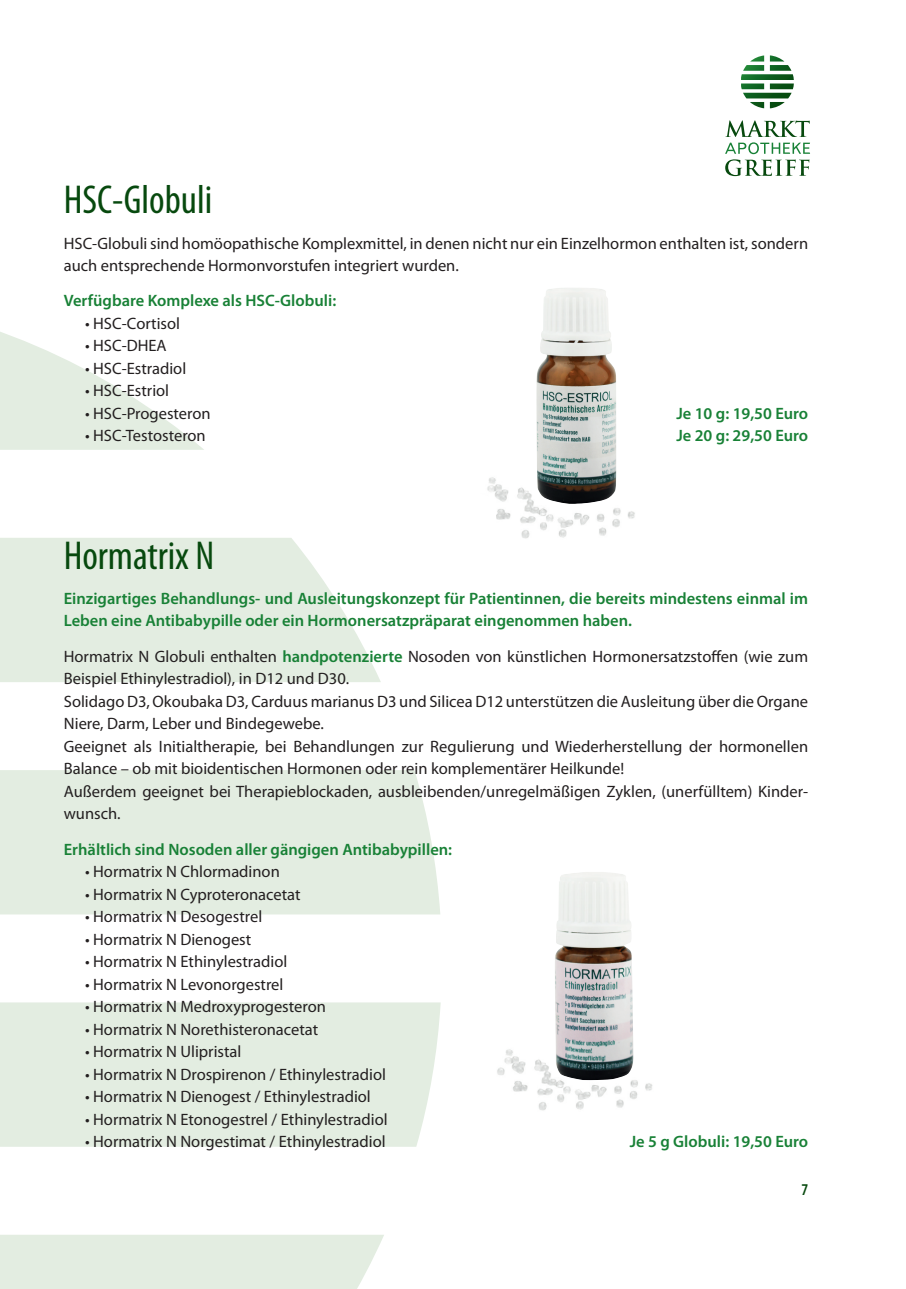
<style>
.page{position:relative;width:906px;height:1289px;background:#fff}
.page>*{position:absolute;margin:0;border:0;box-sizing:border-box;transform-origin:0 0}
.t1{font:condensed 40.5px "Myriad Pro";color:#07490e}
.t2{font:16.5px/22.5px "Myriad Pro";color:#231f20}
.t3{font:600 16.5px/22.5px "Myriad Pro";color:#188136}
.t4{font:600 condensed 16.5px "Myriad Pro";color:#07490e}
.s1{font-weight:600;color:#188136}
</style>
<div class="page">
<svg style="left:0;top:332px;width:441px;height:956px;fill:#e4eee2"></svg>
<svg style="left:725px;top:120px;width:85px;height:56px"></svg>
<img style="left:741px;top:55px;width:53px;height:53px">
<img style="left:487px;top:474px;width:148px;height:65px">
<img style="left:536px;top:288px;width:80px;height:216px">
<img style="left:497px;top:1048px;width:156px;height:63px">
<img style="left:554px;top:872px;width:79px;height:208px">
<h1 class="t1" style="left:64px;top:178px;width:150px">HSC-Globuli</h1>
<p class="t2" style="left:64px;top:232px;width:746px">HSC-Globuli sind homöopathische Komplexmittel, in denen nicht nur ein Einzelhormon enthalten ist, sondern auch entsprechende Hormonvorstufen integriert wurden.</p>
<p class="t3" style="left:64px;top:290px;width:274px">Verfügbare Komplexe als HSC-Globuli:</p>
<p class="t2" style="left:85px;top:312px;width:96px">• HSC-Cortisol</p>
<p class="t2" style="left:85px;top:335px;width:83px">• HSC-DHEA</p>
<p class="t2" style="left:85px;top:357px;width:103px">• HSC-Estradiol</p>
<p class="t2" style="left:85px;top:380px;width:86px">• HSC-Estriol</p>
<p class="t2" style="left:85px;top:402px;width:127px">• HSC-Progesteron</p>
<p class="t3" style="left:676px;top:402px;width:133px">Je 10 g: 19,50 Euro</p>
<p class="t2" style="left:85px;top:425px;width:122px">• HSC-Testosteron</p>
<p class="t3" style="left:676px;top:425px;width:133px">Je 20 g: 29,50 Euro</p>
<h1 class="t1" style="left:64px;top:533px;width:152px">Hormatrix N</h1>
<p class="t3" style="left:64px;top:587px;width:746px">Einzigartiges Behandlungs- und Ausleitungskonzept für Patientinnen, die bereits mindestens einmal im<br>Leben eine Antibabypille oder ein Hormonersatzpräparat eingenommen haben.</p>
<p class="t2" style="left:64px;top:645px;width:746px">Hormatrix N Globuli enthalten <span class="s1">handpotenzierte</span> Nosoden von künstlichen Hormonersatzstoffen (wie zum Beispiel Ethinylestradiol), in D12 und D30.<br>Solidago D3, Okoubaka D3, Carduus marianus D3 und Silicea D12 unterstützen die Ausleitung über die Organe Niere, Darm, Leber und Bindegewebe.<br>Geeignet als Initialtherapie, bei Behandlungen zur Regulierung und Wiederherstellung der hormonellen Balance – ob mit bioidentischen Hormonen oder rein komplementärer Heilkunde!<br>Außerdem geeignet bei Therapieblockaden, ausbleibenden/unregelmäßigen Zyklen, (unerfülltem) Kinder&shy;wunsch.</p>
<p class="t3" style="left:64px;top:838px;width:390px">Erhältlich sind Nosoden aller gängigen Antibabypillen:</p>
<p class="t2" style="left:85px;top:860px;width:196px">• Hormatrix N Chlormadinon</p>
<p class="t2" style="left:85px;top:883px;width:217px">• Hormatrix N Cyproteronacetat</p>
<p class="t2" style="left:85px;top:905px;width:179px">• Hormatrix N Desogestrel</p>
<p class="t2" style="left:85px;top:928px;width:168px">• Hormatrix N Dienogest</p>
<p class="t2" style="left:85px;top:950px;width:204px">• Hormatrix N Ethinylestradiol</p>
<p class="t2" style="left:85px;top:973px;width:200px">• Hormatrix N Levonorgestrel</p>
<p class="t2" style="left:85px;top:995px;width:242px">• Hormatrix N Medroxyprogesteron</p>
<p class="t2" style="left:85px;top:1018px;width:235px">• Hormatrix N Norethisteronacetat</p>
<p class="t2" style="left:85px;top:1040px;width:158px">• Hormatrix N Ulipristal</p>
<p class="t2" style="left:85px;top:1063px;width:302px">• Hormatrix N Drospirenon / Ethinylestradiol</p>
<p class="t2" style="left:85px;top:1085px;width:287px">• Hormatrix N Dienogest / Ethinylestradiol</p>
<p class="t2" style="left:85px;top:1108px;width:304px">• Hormatrix N Etonogestrel / Ethinylestradiol</p>
<p class="t2" style="left:85px;top:1130px;width:302px">• Hormatrix N Norgestimat / Ethinylestradiol</p>
<p class="t3" style="left:630px;top:1130px;width:180px">Je 5 g Globuli: 19,50 Euro</p>
<p class="t4" style="left:801px;top:1180px;width:8px">7</p>
</div>
